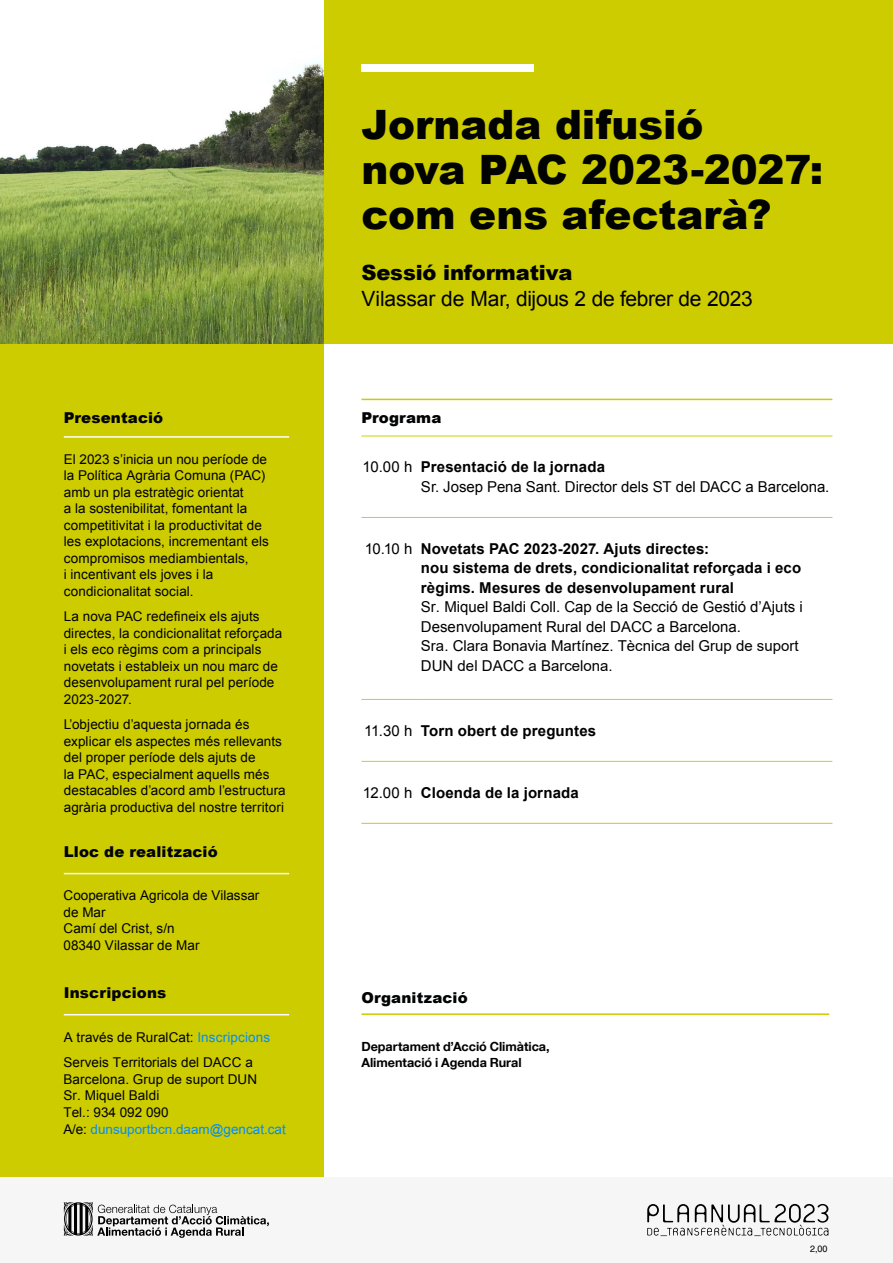
<style>
.page{position:relative;width:893px;height:1263px;background:#fff}
.page>*{position:absolute;margin:0;border:0;box-sizing:border-box;transform-origin:0 0}
.t1{font:900 40.5px/45px "Arial";color:#010202}
.t2{font:21px/25.5px "Arial";letter-spacing:-.015em;color:#000}
._8_Auto_-_Centre{font:15px/19.5px "Arial";color:#000}
._8_Auto_-_Centre-2{font:700 15px "Arial";letter-spacing:.01em;color:#000}
.t3{font:900 15px "Arial";letter-spacing:.01em;color:#020304}
._8_Auto_-_Left{font:15px "Arial";letter-spacing:-.03em;color:#000}
.t4{font:13.5px/16.5px "Arial";letter-spacing:.005em;color:#000}
._8_Auto_-_Centre-3{font:700 12.6px "Helvetica Neue LT Com";letter-spacing:-.005em;color:#000}
.t5{font:9px "Helvetica";color:#000}
.s1{color:#008dff}
.s2{font-weight:900}
.s3{font-weight:700}
</style>
<div class="page">
<div style="left:0;top:343px;width:323px;height:835px;background:#cc0"></div>
<div style="left:323px;top:0;width:570px;height:343px;background:#cc0"></div>
<div style="left:0;top:1178px;width:893px;height:85px;background:#f6f6f6"></div>
<svg style="left:64px;top:1202px;width:205px;height:36px"></svg>
<div style="left:361px;top:64px;width:173px;height:7px;background:#fff"></div>
<svg style="left:647px;top:1204px;width:181px;height:32px"></svg>
<hr style="left:64px;top:436px;width:225px;height:2px;background:#fff">
<hr style="left:64px;top:873px;width:225px;height:1px;background:#fff">
<hr style="left:64px;top:1014px;width:225px;height:1px;background:#fff">
<hr style="left:361px;top:436px;width:60px;height:1px;background:#cdd500">
<hr style="left:421px;top:436px;width:411px;height:1px;background:#cdd500">
<hr style="left:361px;top:517px;width:60px;height:1px;background:#cdd500">
<hr style="left:421px;top:517px;width:411px;height:1px;background:#cdd500">
<hr style="left:361px;top:699px;width:60px;height:1px;background:#cdd500">
<hr style="left:421px;top:699px;width:411px;height:1px;background:#cdd500">
<hr style="left:361px;top:761px;width:60px;height:1px;background:#cdd500">
<hr style="left:421px;top:761px;width:411px;height:1px;background:#cdd500">
<hr style="left:361px;top:399px;width:60px;height:1px;background:#cc0">
<hr style="left:421px;top:399px;width:411px;height:1px;background:#cc0">
<hr style="left:361px;top:823px;width:60px;height:1px;background:#cc0">
<hr style="left:421px;top:823px;width:411px;height:1px;background:#cc0">
<hr style="left:361px;top:1013px;width:468px;height:2px;background:#cc0">
<img style="left:0;top:62px;width:323px;height:281px">
<p class="t3" style="left:64px;top:407px;width:101px">Presentació</p>
<p class="t4" style="left:64px;top:451px;width:207px">El 2023 s’inicia un nou període de la Política Agrària Comuna (PAC) amb un pla estratègic orientat<br>a la sostenibilitat, fomentant la competitivitat i la productivitat de les explotacions, incrementant els compromisos mediambientals,<br>i incentivant els joves i la condicionalitat social.</p>
<p class="t4" style="left:64px;top:608px;width:220px">La nova PAC redefineix els ajuts directes, la condicionalitat reforçada i els eco règims com a principals novetats i estableix un nou marc de desenvolupament rural pel període<br>2023-2027.</p>
<p class="t4" style="left:64px;top:716px;width:224px">L’objectiu d’aquesta jornada és explicar els aspectes més rellevants del proper període dels ajuts de<br>la PAC, especialment aquells més destacables d’acord amb l’estructura agrària productiva del nostre territori</p>
<p class="t3" style="left:64px;top:840px;width:155px">Lloc de realització</p>
<p class="t4" style="left:64px;top:888px;width:197px">Cooperativa Agricola de Vilassar de Mar<br>Camí del Crist, s/n<br>08340 Vilassar de Mar</p>
<p class="t3" style="left:64px;top:981px;width:104px">Inscripcions</p>
<p class="t4" style="left:64px;top:1029px;width:208px">A través de RuralCat: <span class="s1">Inscripcions</span></p>
<p class="t4" style="left:63px;top:1054px;width:224px">Serveis Territorials del DACC a<br>Barcelona. Grup de suport DUN<br>Sr. Miquel Baldi<br>Tel.: 934 092 090<br>A/e: <span class="s1">dunsuportbcn.daam@gencat.cat</span></p>
<p class="t1" style="left:361px;top:100px;width:344px">Jornada difusió</p>
<p class="t1" style="left:361px;top:145px;width:463px">nova PAC 2023-2027: com ens afectarà?</p>
<p class="t2" style="left:361px;top:260px;width:393px"><span class="s2">Sessió informativa<br></span>Vilassar de Mar, dijous 2 de febrer de 2023</p>
<p class="t3" style="left:361px;top:407px;width:82px">Programa</p>
<p class="_8_Auto_-_Left" style="left:363px;top:457px;width:51px">10.00 h</p>
<p class="_8_Auto_-_Centre-2" style="left:421px;top:457px;width:186px">Presentació de la jornada</p>
<p class="_8_Auto_-_Centre" style="left:421px;top:477px;width:410px">Sr. Josep Pena Sant. Director dels ST del DACC a Barcelona.</p>
<p class="_8_Auto_-_Left" style="left:365px;top:539px;width:49px">10.10 h</p>
<p class="_8_Auto_-_Centre-2" style="left:421px;top:539px;width:290px">Novetats PAC 2023-2027. Ajuts directes:</p>
<p class="_8_Auto_-_Centre" style="left:421px;top:558px;width:383px"><span class="s3">nou sistema de drets, condicionalitat reforçada i eco règims. Mesures de desenvolupament rural<br></span>Sr. Miquel Baldi Coll. Cap de la Secció de Gestió d’Ajuts i Desenvolupament Rural del DACC a Barcelona.<br>Sra. Clara Bonavia Martínez. Tècnica del Grup de suport DUN del DACC a Barcelona.</p>
<p class="_8_Auto_-_Left" style="left:364px;top:721px;width:50px">11.30 h</p>
<p class="_8_Auto_-_Centre-2" style="left:421px;top:721px;width:177px">Torn obert de preguntes</p>
<p class="_8_Auto_-_Left" style="left:363px;top:783px;width:51px">12.00 h</p>
<p class="_8_Auto_-_Centre-2" style="left:421px;top:783px;width:159px">Cloenda de la jornada</p>
<p class="t3" style="left:361px;top:986px;width:108px">Organització</p>
<p class="_8_Auto_-_Centre-3" style="left:361px;top:1038px;width:190px">Departament d’Acció Climàtica,</p>
<p class="_8_Auto_-_Centre-3" style="left:361px;top:1054px;width:162px">Alimentació i Agenda Rural</p>
<p class="t5" style="left:810px;top:1244px;width:19px">2,00</p>
</div>
